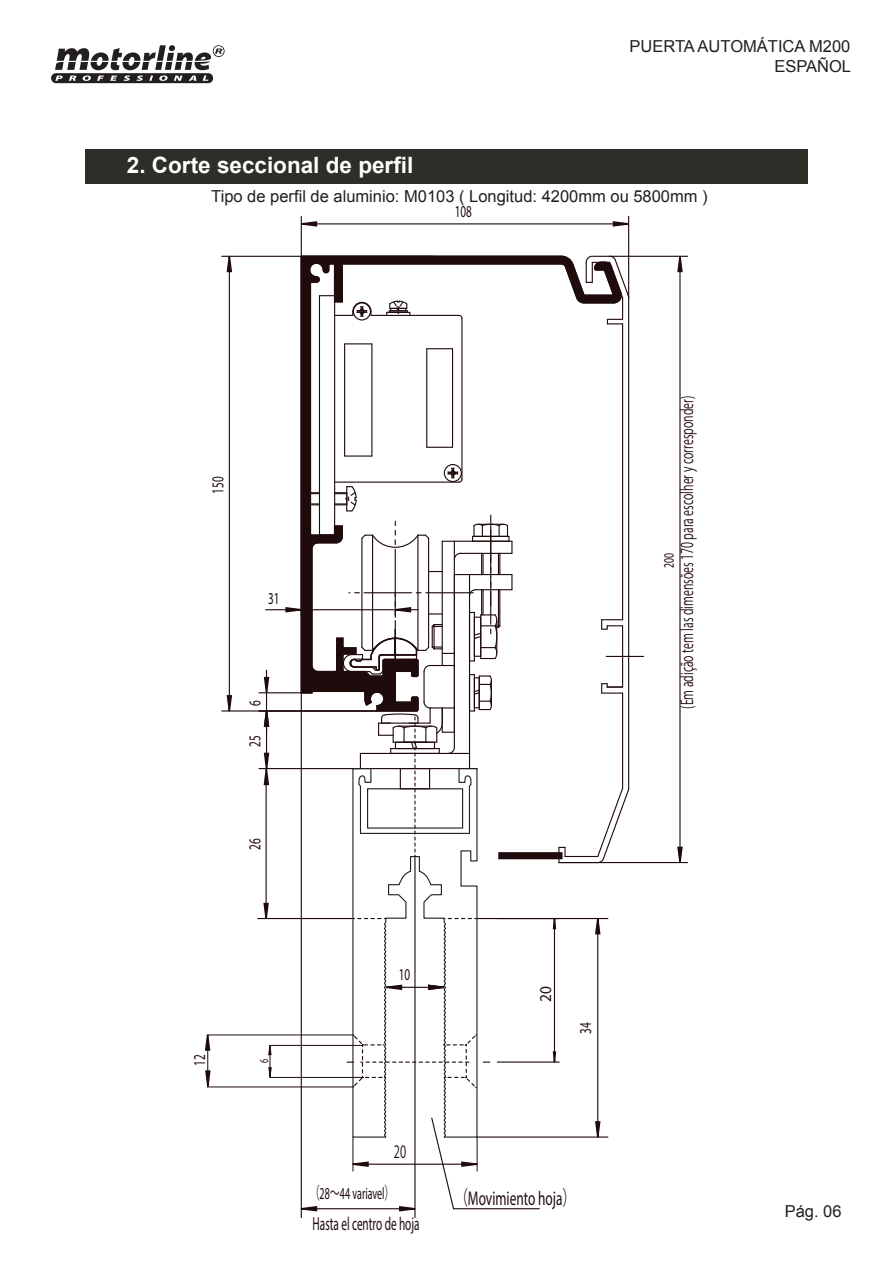
<style>
.page{position:relative;width:893px;height:1263px;background:#fff}
.page>*{position:absolute;margin:0;border:0;box-sizing:border-box;transform-origin:0 0}
.t1{font:700 22.5px "Arial";color:#fff}
.t2{font:19.95px "Myriad Pro";color:#1f0b0c;scale:.67 1}
.t3{font:18.75px "Myriad Pro";color:#1f0b0c;scale:.6 1}
.t4{font:16.65px "Myriad Pro";color:#1f0b0c;scale:.67 1}
.t5{font:16.65px "Myriad Pro";color:#1f0b0c;scale:.6 1}
.t6{font:16.65px "Koz Go Pro";color:#1f0b0c;scale:.67 1}
.t7{font:16.5px/19.8px "Arial";color:#231f20;text-align:right}
.t8{font:16.5px "Myriad Pro";color:#1f0b0c;scale:.93 1}
.t9{font:16.2px "Koz Go Pro";color:#1f0b0c;scale:.67 1}
.t10{font:14.55px "Myriad Pro";color:#1f0b0c;scale:.67 1}
.t11{font:12px "Myriad Pro";color:#1f0b0c;scale:.67 1}
.s1{font-family:"Koz Go Pro"}
</style>
<div class="page">
<svg style="left:51px;top:45px;width:174px;height:38px"></svg>
<div style="left:85px;top:149px;width:723px;height:34px;background:#2e2e28"></div>
<hr style="left:622px;top:693px;width:1px;height:95px;background:#1f0b0c">
<hr style="left:628px;top:298px;width:1px;height:490px;background:#1f0b0c">
<svg style="left:596px;top:787px;width:34px;height:77px"></svg>
<svg style="left:558px;top:847px;width:8px;height:15px"></svg>
<hr style="left:565px;top:856px;width:33px;height:1px;background:#1f0b0c">
<hr style="left:266px;top:711px;width:1px;height:57px;background:#1f0b0c">
<hr style="left:259px;top:768px;width:101px;height:1px;background:#1f0b0c">
<hr style="left:353px;top:1137px;width:1px;height:34px;background:#1f0b0c">
<hr style="left:266px;top:670px;width:1px;height:64px;background:#1f0b0c">
<hr style="left:259px;top:692px;width:53px;height:1px;background:#1f0b0c">
<hr style="left:229px;top:256px;width:1px;height:455px;background:#1f0b0c">
<hr style="left:222px;top:256px;width:79px;height:1px;background:#1f0b0c">
<hr style="left:222px;top:710px;width:155px;height:1px;background:#1f0b0c">
<hr style="left:258px;top:918px;width:95px;height:1px;background:#1f0b0c">
<hr style="left:477px;top:918px;width:131px;height:1px;background:#1f0b0c">
<hr style="left:477px;top:1136px;width:131px;height:1px;background:#1f0b0c">
<hr style="left:301px;top:693px;width:1px;height:524px;background:#1f0b0c">
<hr style="left:414px;top:856px;width:1px;height:361px;background:#1f0b0c">
<hr style="left:301px;top:223px;width:328px;height:1px;background:#1f0b0c">
<hr style="left:301px;top:216px;width:1px;height:40px;background:#1f0b0c">
<hr style="left:628px;top:216px;width:1px;height:82px;background:#1f0b0c">
<hr style="left:679px;top:256px;width:1px;height:606px;background:#1f0b0c">
<svg style="left:263px;top:676px;width:7px;height:18px"></svg>
<svg style="left:263px;top:709px;width:7px;height:19px"></svg>
<svg style="left:226px;top:255px;width:7px;height:18px"></svg>
<svg style="left:226px;top:694px;width:7px;height:18px"></svg>
<hr style="left:266px;top:783px;width:1px;height:135px;background:#1f0b0c">
<svg style="left:263px;top:902px;width:7px;height:18px"></svg>
<svg style="left:300px;top:220px;width:18px;height:7px"></svg>
<svg style="left:612px;top:220px;width:18px;height:7px"></svg>
<svg style="left:676px;top:255px;width:8px;height:18px"></svg>
<svg style="left:676px;top:846px;width:8px;height:18px"></svg>
<hr style="left:610px;top:256px;width:78px;height:1px;background:#1f0b0c">
<hr style="left:559px;top:862px;width:129px;height:1px;background:#1f0b0c">
<hr style="left:353px;top:1163px;width:124px;height:2px;background:#1f0b0c">
<svg style="left:352px;top:1160px;width:17px;height:8px"></svg>
<hr style="left:301px;top:1208px;width:114px;height:1px;background:#1f0b0c">
<svg style="left:300px;top:1205px;width:18px;height:7px"></svg>
<svg style="left:398px;top:1205px;width:18px;height:7px"></svg>
<hr style="left:453px;top:1208px;width:86px;height:1px;background:#1f0b0c">
<svg style="left:430px;top:1136px;width:49px;height:74px"></svg>
<svg style="left:352px;top:856px;width:126px;height:282px"></svg>
<hr style="left:266px;top:609px;width:152px;height:1px;background:#1f0b0c">
<svg style="left:623px;top:656px;width:21px;height:1px"></svg>
<svg style="left:623px;top:255px;width:7px;height:69px"></svg>
<svg style="left:300px;top:255px;width:323px;height:439px"></svg>
<svg style="left:285px;top:467px;width:227px;height:389px"></svg>
<svg style="left:263px;top:752px;width:7px;height:34px"></svg>
<hr style="left:597px;top:918px;width:1px;height:219px;background:#1f0b0c">
<svg style="left:594px;top:1120px;width:7px;height:18px"></svg>
<svg style="left:594px;top:919px;width:7px;height:16px"></svg>
<hr style="left:386px;top:987px;width:58px;height:1px;background:#1f0b0c">
<svg style="left:385px;top:984px;width:18px;height:7px"></svg>
<svg style="left:427px;top:984px;width:19px;height:7px"></svg>
<div style="left:400px;top:768px;width:30px;height:21px;border:1px solid #1f0b0c"></div>
<hr style="left:497px;top:1061px;width:62px;height:1px;background:#1f0b0c">
<hr style="left:554px;top:918px;width:1px;height:144px;background:#1f0b0c">
<svg style="left:552px;top:1050px;width:5px;height:13px"></svg>
<svg style="left:552px;top:919px;width:5px;height:11px"></svg>
<svg style="left:347px;top:1033px;width:143px;height:56px"></svg>
<hr style="left:207px;top:1035px;width:1px;height:52px;background:#1f0b0c">
<svg style="left:205px;top:1069px;width:6px;height:18px"></svg>
<svg style="left:204px;top:1034px;width:7px;height:17px"></svg>
<hr style="left:208px;top:1035px;width:145px;height:1px;background:#1f0b0c">
<hr style="left:207px;top:1087px;width:146px;height:1px;background:#1f0b0c">
<hr style="left:270px;top:1045px;width:1px;height:32px;background:#1f0b0c">
<svg style="left:268px;top:1067px;width:4px;height:10px"></svg>
<svg style="left:268px;top:1045px;width:3px;height:10px"></svg>
<hr style="left:270px;top:1045px;width:92px;height:1px;background:#1f0b0c">
<hr style="left:270px;top:1077px;width:92px;height:1px;background:#1f0b0c">
<svg style="left:498px;top:852px;width:64px;height:7px"></svg>
<h1 class="t1" style="left:127px;top:149px;width:288px">2. Corte seccional de perfil</h1>
<p class="t7" style="left:629px;top:36px;width:223px">PUERTA AUTOMÁTICA M200<br>ESPAÑOL</p>
<p class="t7" style="left:211px;top:186px;width:498px">Tipo de perfil de aluminio: M0103 ( Longitud: 4200mm ou 5800mm )</p>
<p class="t4" style="left:455px;top:201px;width:27px">108</p>
<p class="t4" style="left:208px;top:494px;width:27px;rotate:-90deg">150</p>
<p class="t4" style="left:268px;top:588px;width:19px">31</p>
<p class="t4" style="left:245px;top:706px;width:10px;rotate:-90deg">6</p>
<p class="t4" style="left:245px;top:747px;width:19px;rotate:-90deg">25</p>
<p class="t4" style="left:245px;top:850px;width:19px;rotate:-90deg">26</p>
<p class="t4" style="left:189px;top:1066px;width:19px;rotate:-90deg">12</p>
<p class="t11" style="left:257px;top:1063px;width:8px;rotate:-90deg">6</p>
<p class="t4" style="left:399px;top:964px;width:19px">10</p>
<p class="t6" style="left:394px;top:1141px;width:20px">20</p>
<p class="t5" style="left:310px;top:1183px;width:142px"><span class="s1">（</span>28<span class="s1">～</span>44 variavel<span class="s1">）</span></p>
<p class="t3" style="left:313px;top:1212px;width:180px">Hasta el centro de hoja</p>
<p class="t8" style="left:536px;top:1001px;width:18px;rotate:-90deg">20</p>
<p class="t4" style="left:575px;top:1033px;width:19px;rotate:-90deg">34</p>
<p class="t2" style="left:455px;top:1186px;width:182px"><span class="s1">（</span>Movimiento hoja<span class="s1">）</span></p>
<p class="t9" style="left:677px;top:709px;width:468px;rotate:-90deg">(Em adição tem las dimensões 170 para escolher y corresponder)</p>
<p class="t10" style="left:660px;top:567px;width:24px;rotate:-90deg">200</p>
<p class="t7" style="left:785px;top:1201px;width:58px">Pág. 06</p>
</div>
